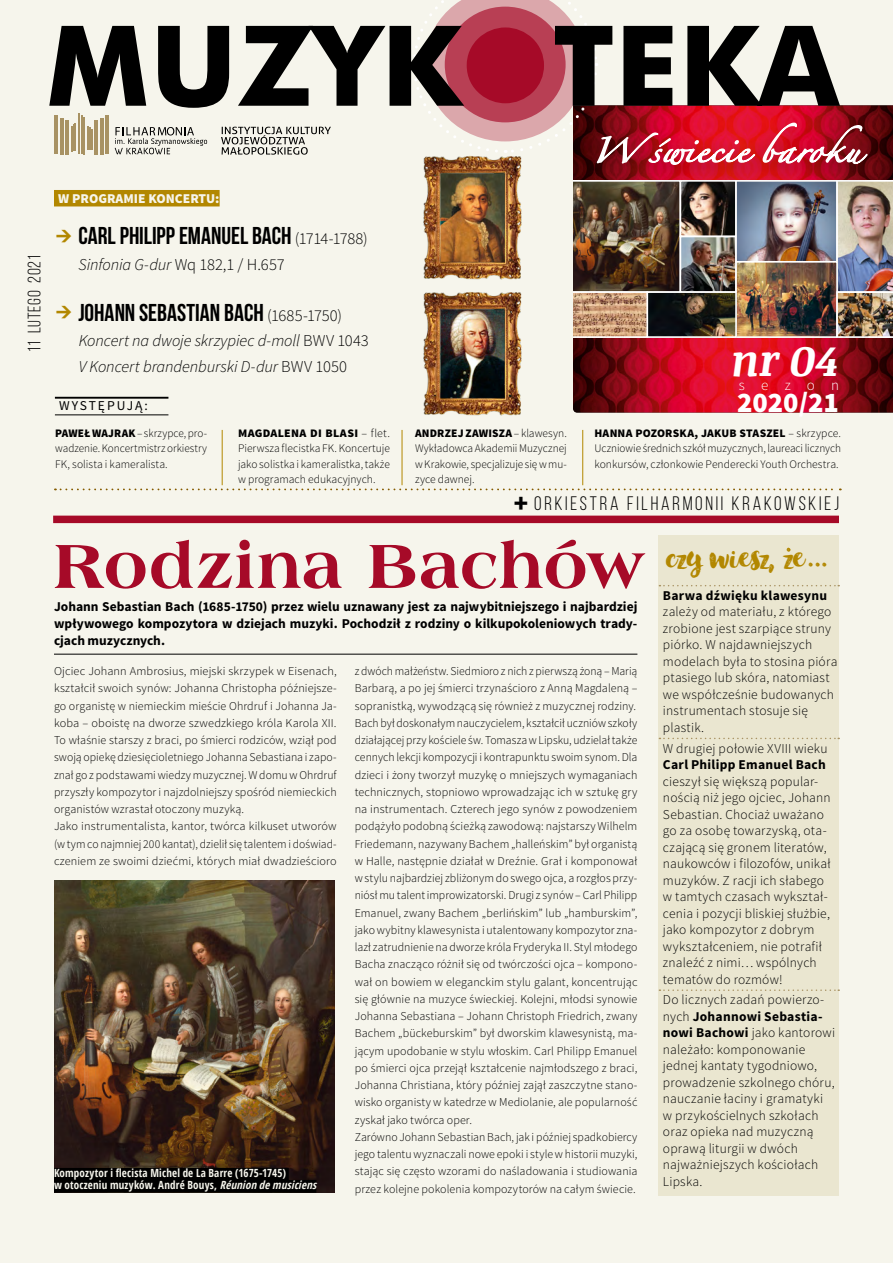
<style>
.page{position:relative;width:893px;height:1263px;background:#f6f5ec}
.page>*{position:absolute;margin:0;border:0;box-sizing:border-box;transform-origin:0 0}
.t1{font:66px "Americana X Bd EU";letter-spacing:.015em;color:#a60a28}
.t2{font:italic 700 43.35px "Noticia Text";color:#fff}
.t3{font:29.1px "Glamour Brush";letter-spacing:-.005em;color:#b28700}
.t4{font:900 28.5px "Source Sans Pro";color:#fff}
.t5{font:700 24.3px "Bebas Neue";color:#000}
.t6{font:19.5px "Bebas Neue";letter-spacing:.14em;color:#000}
.t7{font:18px "Bebas Neue";letter-spacing:.04em;color:#000}
.t8{font:italic 300 16.5px/25.5px "Source Sans Pro";letter-spacing:-.005em;color:#000}
.t9{font:300 15px "Source Sans Pro";letter-spacing:1.08em;color:#fff}
.t10{font:300 13.5px/16.5px "Source Sans Pro";letter-spacing:.015em;color:#000}
.t11{font:700 13.5px/17.2px "Source Sans Pro";letter-spacing:.01em;color:#000;text-align:justify}
.t12{font:900 13.5px "Source Sans Pro";color:#f6f5ec}
.t13{font:13.5px "Source Sans Pro";letter-spacing:.145em;color:#000}
.t14{font:300 12px/17.2px "Source Sans Pro";letter-spacing:.005em;color:#000}
.t15{font:300 11.55px/15.6px "Source Sans Pro";color:#000;text-align:justify}
.t16{font:700 condensed 11.25px/12px "Open Sans";letter-spacing:.015em;color:#f6f5ec}
.s1{font-family:"Source Sans Pro";font-weight:300;font-size:16.5px}
.s2{font-style:normal}
.s3{font-weight:900}
.s4{font-family:"Source Sans Pro";font-weight:900;font-size:26.7px}
.s5{font-weight:700}
.s6{font-style:italic}
</style>
<div class="page">
<img style="left:573px;top:105px;width:320px;height:307px">
<img style="left:681px;top:193px;width:154px;height:142px">
<div style="left:680px;top:180px;width:57px;height:57px;border:2px solid #fff"></div>
<div style="left:680px;top:236px;width:57px;height:57px;border:2px solid #fff"></div>
<div style="left:735px;top:180px;width:103px;height:83px;border:2px solid #fff"></div>
<div style="left:735px;top:261px;width:103px;height:77px;border:2px solid #fff"></div>
<img style="left:836px;top:180px;width:57px;height:158px">
<div style="left:646px;top:291px;width:91px;height:47px;border:2px solid #fff"></div>
<img style="left:573px;top:180px;width:108px;height:158px">
<div style="left:54px;top:190px;width:166px;height:16px;background:#b28700"></div>
<div style="left:53px;top:516px;width:786px;height:7px;background:#a60a28"></div>
<svg style="left:49px;top:26px;width:362px;height:82px;fill:#000"></svg>
<div style="left:659px;top:535px;width:180px;height:660px;background:#eae6d0"></div>
<svg style="left:659px;top:585px;width:180px;height:1px"></svg>
<svg style="left:659px;top:738px;width:180px;height:1px"></svg>
<svg style="left:659px;top:989px;width:180px;height:2px"></svg>
<svg style="left:787px;top:548px;width:4px;height:4px"></svg>
<hr style="left:54px;top:654px;width:583px;height:1px;background:#000">
<img style="left:54px;top:881px;width:281px;height:312px">
<svg style="left:221px;top:127px;width:110px;height:28px"></svg>
<hr style="left:79px;top:114px;width:1px;height:40px;background:#a89263">
<hr style="left:81px;top:115px;width:1px;height:39px;background:#a89263">
<hr style="left:84px;top:117px;width:1px;height:37px;background:#a89263">
<svg style="left:71px;top:123px;width:5px;height:28px"></svg>
<svg style="left:88px;top:126px;width:4px;height:24px"></svg>
<hr style="left:55px;top:115px;width:3px;height:39px;background:#a89263">
<hr style="left:60px;top:118px;width:3px;height:36px;background:#a89263">
<hr style="left:65px;top:120px;width:4px;height:34px;background:#a89263">
<hr style="left:106px;top:115px;width:3px;height:39px;background:#a89263">
<hr style="left:100px;top:118px;width:3px;height:36px;background:#a89263">
<hr style="left:95px;top:120px;width:3px;height:34px;background:#a89263">
<svg style="left:115px;top:127px;width:92px;height:27px"></svg>
<div style="left:54px;top:1168px;width:235px;height:13px;background:#000"></div>
<div style="left:54px;top:1180px;width:262px;height:13px;background:#000"></div>
<hr style="left:55px;top:397px;width:113px;height:2px;background:#000">
<hr style="left:55px;top:415px;width:113px;height:1px;background:#000">
<svg style="left:55px;top:488px;width:786px;height:2px"></svg>
<div style="left:577px;top:108px;width:310px;height:85px;background:#000;opacity:.5"></div>
<svg style="left:411px;top:0;width:458px;height:166px"></svg>
<hr style="left:222px;top:430px;width:1px;height:55px;background:#b28700">
<hr style="left:402px;top:430px;width:1px;height:55px;background:#b28700">
<hr style="left:582px;top:430px;width:1px;height:55px;background:#b28700">
<img style="left:419px;top:151px;width:109px;height:265px">
<h3 class="t7" style="left:25px;top:352px;width:98px;rotate:-90deg">11 LUTEGO 2021</h3>
<p class="t12" style="left:58px;top:189px;width:163px">W PROGRAMIE KONCERTU:</p>
<h3 class="t5" style="left:78px;top:223px;width:291px">CARL PHILIPP EMANUEL BACH <span class="s1">(1714-1788)</span></h3>
<h3 class="t8" style="left:79px;top:252px;width:208px">Sinfonia G-dur <span class="s2">Wq 182,1 / H.657</span></h3>
<h3 class="t5" style="left:78px;top:299px;width:265px">JOHANN SEBASTIAN BACH <span class="s1">(1685-1750)</span></h3>
<h3 class="t8" style="left:79px;top:328px;width:292px">Koncert na dwoje skrzypiec d-moll <span class="s2">BWV 1043<br></span>V Koncert brandenburski D-dur <span class="s2">BWV 1050</span></h3>
<h2 class="t2" style="left:731px;top:330px;width:110px">nr 04</h2>
<p class="t9" style="left:739px;top:376px;width:102px">sezon</p>
<h3 class="t4" style="left:737px;top:384px;width:103px">2020/21</h3>
<p class="t13" style="left:59px;top:397px;width:90px">WYSTĘPUJĄ:</p>
<p class="t15" style="left:55px;top:425px;width:153px"><span class="s3">PAWEŁ WAJRAK</span> – skrzypce, pro&shy;wadzenie. Koncertmistrz orkiestry FK, solista i kameralista.</p>
<p class="t15" style="left:415px;top:425px;width:153px"><span class="s3">ANDRZEJ ZAWISZA</span> – klawesyn.<br>Wykładowca Akademii Muzycznej w Krakowie, specjalizuje się w mu&shy;zyce dawnej.</p>
<p class="t15" style="left:594px;top:425px;width:248px"><span class="s3">HANNA POZORSKA, JAKUB STASZEL</span> – skrzypce.<br>Uczniowie średnich szkół muzycznych, laureaci licznych konkursów, członkowie Penderecki Youth Orchestra.</p>
<h3 class="t6" style="left:514px;top:493px;width:327px"><span class="s4">+</span> ORKIESTRA FILHARMONII KRAKOWSKIEJ</h3>
<p class="t15" style="left:238px;top:425px;width:153px"><span class="s3">MAGDALENA DI BLASI</span> – flet.<br>Pierwsza flecistka FK. Koncertuje jako solistka i kameralistka, także w programach edukacyjnych.</p>
<h1 class="t1" style="left:54px;top:526px;width:592px">Rodzina Bachów</h1>
<h3 class="t3" style="left:666px;top:539px;width:162px">czy wiesz, ze ...</h3>
<p class="t11" style="left:54px;top:598px;width:585px">Johann Sebastian Bach (1685-1750) przez wielu uznawany jest za najwybitniejszego i najbardziej wpływowego kompozytora w dziejach muzyki. Pochodził z rodziny o kilkupokoleniowych trady&shy;cjach muzycznych.</p>
<p class="t14" style="left:54px;top:662px;width:284px">Ojciec Johann Ambrosius, miejski skrzypek w Eisenach, kształcił swoich synów: Johanna Christopha późniejsze&shy;go organistę w niemieckim mieście Ohrdruf i Johanna Ja&shy;koba – oboistę na dworze szwedzkiego króla Karola XII.<br>To właśnie starszy z braci, po śmierci rodziców, wziął pod swoją opiekę dziesięcioletniego Johanna Sebastiana i zapo&shy;znał go z podstawami wiedzy muzycznej. W domu w Ohrdruf przyszły kompozytor i najzdolniejszy spośród niemieckich organistów wzrastał otoczony muzyką.<br>Jako instrumentalista, kantor, twórca kilkuset utworów (w tym co najmniej 200 kantat), dzielił się talentem i doświad&shy;czeniem ze swoimi dziećmi, których miał dwadzieścioro</p>
<p class="t14" style="left:355px;top:662px;width:284px">z dwóch małżeństw. Siedmioro z nich z pierwszą żoną – Marią Barbarą, a po jej śmierci trzynaścioro z Anną Magdaleną – sopranistką, wywodzącą się również z muzycznej rodziny.<br>Bach był doskonałym nauczycielem, kształcił uczniów szkoły działającej przy kościele św. Tomasza w Lipsku, udzielał także cennych lekcji kompozycji i kontrapunktu swoim synom. Dla dzieci i żony tworzył muzykę o mniejszych wymaganiach technicznych, stopniowo wprowadzając ich w sztukę gry na instrumentach. Czterech jego synów z powodzeniem podążyło podobną ścieżką zawodową: najstarszy Wilhelm Friedemann, nazywany Bachem „halleńskim” był organistą w Halle, następnie działał w Dreźnie. Grał i komponował w stylu najbardziej zbliżonym do swego ojca, a rozgłos przy&shy;niósł mu talent improwizatorski. Drugi z synów – Carl Philipp Emanuel, zwany Bachem „berlińskim” lub „hamburskim”, jako wybitny klawesynista i utalentowany kompozytor zna&shy;lazł zatrudnienie na dworze króla Fryderyka II. Styl młodego Bacha znacząco różnił się od twórczości ojca – kompono&shy;wał on bowiem w eleganckim stylu galant, koncentrując się głównie na muzyce świeckiej. Kolejni, młodsi synowie Johanna Sebastiana – Johann Christoph Friedrich, zwany Bachem „bückeburskim” był dworskim klawesynistą, ma&shy;jącym upodobanie w stylu włoskim. Carl Philipp Emanuel po śmierci ojca przejął kształcenie najmłodszego z braci, Johanna Christiana, który później zajął zaszczytne stano&shy;wisko organisty w katedrze w Mediolanie, ale popularność zyskał jako twórca oper.<br>Zarówno Johann Sebastian Bach, jak i później spadkobiercy jego talentu wyznaczali nowe epoki i style w historii muzyki, stając się często wzorami do naśladowania i studiowania przez kolejne pokolenia kompozytorów na całym świecie.</p>
<p class="t11" style="left:663px;top:587px;width:166px">Barwa dźwięku klawesynu</p>
<p class="t10" style="left:663px;top:604px;width:176px">zależy od materiału, z którego zrobione jest szarpiące struny piórko. W najdawniejszych modelach była to stosina pióra ptasiego lub skóra, natomiast we współcześnie budowanych instrumentach stosuje się plastik.</p>
<p class="t10" style="left:663px;top:740px;width:166px">W drugiej połowie XVIII wieku</p>
<p class="t11" style="left:663px;top:756px;width:164px">Carl Philipp Emanuel Bach</p>
<p class="t10" style="left:663px;top:773px;width:169px">cieszył się większą popular&shy;nością niż jego ojciec, Johann<br>Sebastian. Chociaż uważano go za osobę towarzyską, ota&shy;czającą się gronem literatów, naukowców i filozofów, unikał muzyków. Z racji ich słabego w tamtych czasach wykształ&shy;cenia i pozycji bliskiej służbie, jako kompozytor z dobrym wykształceniem, nie potrafił znaleźć z nimi… wspólnych tematów do rozmów!</p>
<p class="t10" style="left:663px;top:992px;width:174px">Do licznych zadań powierzo&shy;nych <span class="s5">Johannowi Sebastia&shy;nowi Bachowi</span> jako kantorowi należało: komponowanie jednej kantaty tygodniowo, prowadzenie szkolnego chóru, nauczanie łaciny i gramatyki w przykościelnych szkołach oraz opieka nad muzyczną oprawą liturgii w dwóch najważniejszych kościołach<br>Lipska.</p>
<p class="t16" style="left:54px;top:1166px;width:267px">Kompozytor i flecista Michel de La Barre (1675-1745)<br>w otoczeniu muzyków. André Bouys, <span class="s6">Réuniondemusiciens</span></p>
</div>
